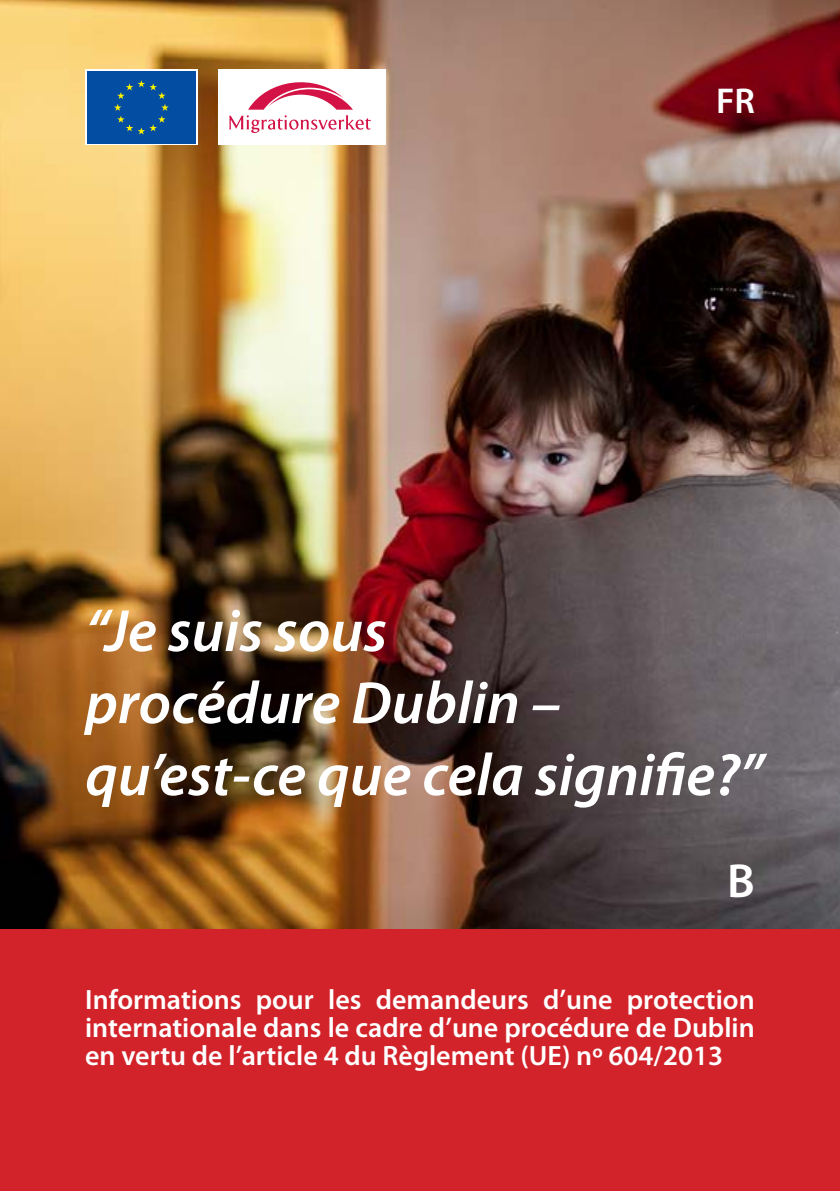
<style>
.page{position:relative;width:840px;height:1191px;background:#fff}
.page>*{position:absolute;margin:0;border:0;box-sizing:border-box;transform-origin:0 0}
.t1{font:italic 600 60px/72px "Myriad Pro";color:#fff}
.t2{font:600 48px "Myriad Pro";color:#fff}
.t3{font:600 36px "Myriad Pro";color:#fff}
.t4{font:600 28px/28px "Myriad Pro";color:#fff;text-align:justify}
</style>
<div class="page">
<img style="left:0;top:0;width:839px;height:930px">
<div style="left:0;top:930px;width:839px;height:261px;background:#d2232a"></div>
<div style="left:85px;top:69px;width:112px;height:76px;background:linear-gradient(to right,#034ea2,#034ea2)"></div>
<div style="left:87px;top:72px;width:108px;height:72px;background:#034ea2"></div>
<svg style="left:114px;top:80px;width:55px;height:54px"></svg>
<div style="left:218px;top:69px;width:168px;height:76px;background:#fff"></div>
<svg style="left:229px;top:82px;width:141px;height:51px"></svg>
<p class="t3" style="left:715px;top:78px;width:40px">FR</p>
<h1 class="t1" style="left:85px;top:593px;width:679px">“Je suis sous<br>procédure Dublin – qu’est-ce que cela signifie?”</h1>
<h2 class="t2" style="left:726px;top:850px;width:29px">B</h2>
<p class="t4" style="left:85px;top:985px;width:670px">Informations pour les demandeurs d’une protection internationale dans le cadre d’une procédure de Dublin en vertu de l’article 4 du Règlement (UE) nº 604/2013</p>
</div>
